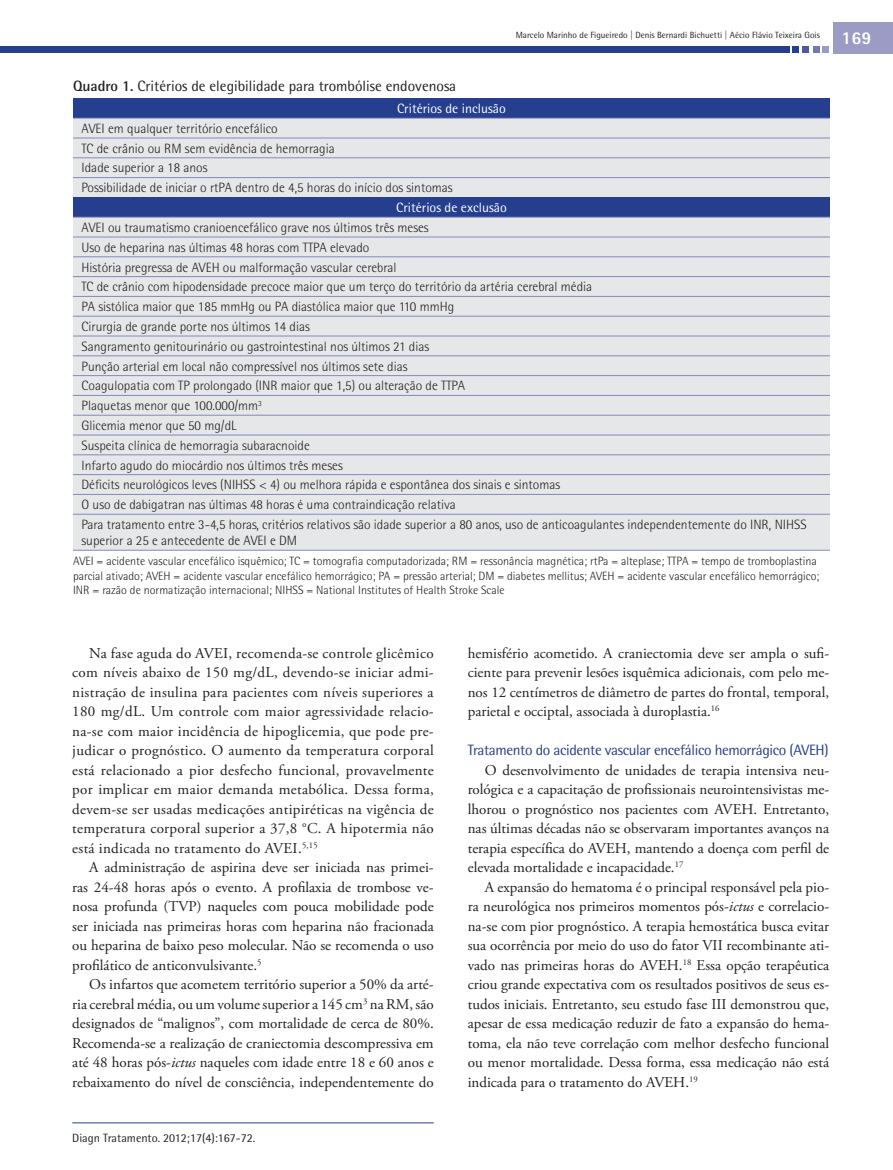
<style>
.page{position:relative;width:893px;height:1170px;background:#fff}
.page>*{position:absolute;margin:0;border:0;box-sizing:border-box;transform-origin:0 0}
.t1{font:800 18px "Rotis Sans Serif Std";color:#fff}
.z05_0_texto_txt{font:15px/19.5px "Adobe Garamond Pro";color:#231f20;text-align:justify}
.z07_0_tabela-img_tit{font:15px "Rotis Semi Sans Std";color:#231f20}
.z04_1_sub2{font:15px "Rotis Semi Sans Std";letter-spacing:-.025em;color:#253f8e}
.z07_2_tabela_txt{font:300 13.5px/16.2px "Rotis Semi Sans Std";color:#231f20}
.z07_1_tabela_primeir{font:13.5px "Rotis Semi Sans Std";color:#fff}
.t2{font:300 12px/14.4px "Rotis Semi Sans Std";color:#231f20}
.t3{font:12px "Rotis Semi Sans Std";color:#231f20}
.z08_0_cabecalho{font:9px "Rotis Semi Sans Std";color:#231f20}
.s1{font-weight:700}
.s2{font-style:italic}
</style>
<div class="page">
<hr style="left:72px;top:1122px;width:362px;height:1px;background:#253f8e">
<div style="left:0;top:46px;width:789px;height:7px;background:#253f8e"></div>
<div style="left:792px;top:46px;width:7px;height:7px;background:#253f8e"></div>
<div style="left:802px;top:46px;width:7px;height:7px;background:#4d5a9e"></div>
<div style="left:813px;top:46px;width:7px;height:7px;background:#7477b0"></div>
<div style="left:822px;top:46px;width:7px;height:7px;background:#9b9bc6"></div>
<div style="left:833px;top:23px;width:60px;height:31px;background:#9b9bc6"></div>
<div style="left:73px;top:98px;width:757px;height:20px;background:#253f8e"></div>
<div style="left:73px;top:119px;width:757px;height:431px;background:#e6e7e9"></div>
<div style="left:73px;top:197px;width:757px;height:20px;background:#253f8e"></div>
<hr style="left:73px;top:118px;width:757px;height:1px;background:#8688ba">
<hr style="left:73px;top:138px;width:757px;height:1px;background:#8688ba">
<hr style="left:73px;top:157px;width:757px;height:1px;background:#8688ba">
<hr style="left:73px;top:177px;width:757px;height:1px;background:#8688ba">
<hr style="left:73px;top:237px;width:757px;height:1px;background:#8688ba">
<hr style="left:73px;top:256px;width:757px;height:1px;background:#8688ba">
<hr style="left:73px;top:276px;width:757px;height:1px;background:#8688ba">
<hr style="left:73px;top:296px;width:757px;height:1px;background:#8688ba">
<hr style="left:73px;top:316px;width:757px;height:1px;background:#8688ba">
<hr style="left:73px;top:336px;width:757px;height:1px;background:#8688ba">
<hr style="left:73px;top:355px;width:757px;height:1px;background:#8688ba">
<hr style="left:73px;top:375px;width:757px;height:1px;background:#8688ba">
<hr style="left:73px;top:395px;width:757px;height:1px;background:#8688ba">
<hr style="left:73px;top:415px;width:757px;height:1px;background:#8688ba">
<hr style="left:73px;top:435px;width:757px;height:1px;background:#8688ba">
<hr style="left:73px;top:454px;width:757px;height:1px;background:#8688ba">
<hr style="left:73px;top:474px;width:757px;height:1px;background:#8688ba">
<hr style="left:73px;top:494px;width:757px;height:1px;background:#8688ba">
<hr style="left:73px;top:514px;width:757px;height:1px;background:#8688ba">
<hr style="left:73px;top:217px;width:757px;height:1px;background:#8688ba">
<hr style="left:73px;top:550px;width:757px;height:1px;background:#8688ba">
<p class="z08_0_cabecalho" style="left:516px;top:29px;width:306px">Marcelo Marinho de Figueiredo | Denis Bernardi Bichuetti | Aécio Flávio Teixeira Gois</p>
<p class="t1" style="left:841px;top:27px;width:32px">169</p>
<p class="z07_0_tabela-img_tit" style="left:73px;top:78px;width:385px"><span class="s1">Quadro 1.</span> Critérios de elegibilidade para trombólise endovenosa</p>
<p class="z07_1_tabela_primeir" style="left:397px;top:100px;width:110px">Critérios de inclusão</p>
<p class="z07_2_tabela_txt" style="left:82px;top:120px;width:198px">AVEI em qualquer território encefálico</p>
<p class="z07_2_tabela_txt" style="left:82px;top:140px;width:255px">TC de crânio ou RM sem evidência de hemorragia</p>
<p class="z07_2_tabela_txt" style="left:82px;top:160px;width:128px">Idade superior a 18 anos</p>
<p class="z07_2_tabela_txt" style="left:82px;top:180px;width:373px">Possibilidade de iniciar o rtPA dentro de 4,5 horas do início dos sintomas</p>
<p class="z07_1_tabela_primeir" style="left:396px;top:199px;width:112px">Critérios de exclusão</p>
<p class="z07_2_tabela_txt" style="left:82px;top:219px;width:349px">AVEI ou traumatismo cranioencefálico grave nos últimos três meses</p>
<p class="z07_2_tabela_txt" style="left:82px;top:239px;width:289px">Uso de heparina nas últimas 48 horas com TTPA elevado</p>
<p class="z07_2_tabela_txt" style="left:82px;top:259px;width:316px">História pregressa de AVEH ou malformação vascular cerebral</p>
<p class="z07_2_tabela_txt" style="left:82px;top:278px;width:512px">TC de crânio com hipodensidade precoce maior que um terço do território da artéria cerebral média</p>
<p class="z07_2_tabela_txt" style="left:82px;top:298px;width:374px">PA sistólica maior que 185 mmHg ou PA diastólica maior que 110 mmHg</p>
<p class="z07_2_tabela_txt" style="left:82px;top:318px;width:230px">Cirurgia de grande porte nos últimos 14 dias</p>
<p class="z07_2_tabela_txt" style="left:82px;top:338px;width:349px">Sangramento genitourinário ou gastrointestinal nos últimos 21 dias</p>
<p class="z07_2_tabela_txt" style="left:82px;top:358px;width:327px">Punção arterial em local não compressível nos últimos sete dias</p>
<p class="z07_2_tabela_txt" style="left:82px;top:377px;width:385px">Coagulopatia com TP prolongado (INR maior que 1,5) ou alteração de TTPA</p>
<p class="z07_2_tabela_txt" style="left:82px;top:397px;width:182px">Plaquetas menor que 100.000/mm<sup>3</sup></p>
<p class="z07_2_tabela_txt" style="left:82px;top:417px;width:156px">Glicemia menor que 50 mg/dL</p>
<p class="z07_2_tabela_txt" style="left:82px;top:437px;width:230px">Suspeita clínica de hemorragia subaracnoide</p>
<p class="z07_2_tabela_txt" style="left:82px;top:457px;width:263px">Infarto agudo do miocárdio nos últimos três meses</p>
<p class="z07_2_tabela_txt" style="left:82px;top:476px;width:480px">Déficits neurológicos leves (NIHSS &lt; 4) ou melhora rápida e espontânea dos sinais e sintomas</p>
<p class="z07_2_tabela_txt" style="left:82px;top:496px;width:376px">O uso de dabigatran nas últimas 48 horas é uma contraindicação relativa</p>
<p class="z07_2_tabela_txt" style="left:82px;top:516px;width:727px">Para tratamento entre 3-4,5 horas, critérios relativos são idade superior a 80 anos, uso de anticoagulantes independentemente do INR, NIHSS superior a 25 e antecedente de AVEI e DM</p>
<p class="t2" style="left:73px;top:554px;width:748px">AVEI = acidente vascular encefálico isquêmico; TC = tomografia computadorizada; RM = ressonância magnética; rtPa = alteplase; TTPA = tempo de tromboplastina parcial ativado; AVEH = acidente vascular encefálico hemorrágico; PA = pressão arterial; DM = diabetes mellitus; AVEH = acidente vascular encefálico hemorrágico;<br>INR = razão de normatização internacional; NIHSS = National Institutes of Health Stroke Scale</p>
<p class="z05_0_texto_txt" style="left:72px;top:643px;width:363px;text-indent:17px">Na fase aguda do AVEI, recomenda-se controle glicêmico com níveis abaixo de 150 mg/dL, devendo-se iniciar admi&shy;nistração de insulina para pacientes com níveis superiores a 180 mg/dL. Um controle com maior agressividade relacio&shy;na-se com maior incidência de hipoglicemia, que pode pre&shy;judicar o prognóstico. O aumento da temperatura corporal está relacionado a pior desfecho funcional, provavelmente por implicar em maior demanda metabólica. Dessa forma, devem-se ser usadas medicações antipiréticas na vigência de temperatura corporal superior a 37,8 °C. A hipotermia não está indicada no tratamento do AVEI.<sup>5,15</sup></p>
<p class="z05_0_texto_txt" style="left:72px;top:858px;width:363px;text-indent:17px">A administração de aspirina deve ser iniciada nas primei&shy;ras 24-48 horas após o evento. A profilaxia de trombose ve&shy;nosa profunda (TVP) naqueles com pouca mobilidade pode ser iniciada nas primeiras horas com heparina não fracionada ou heparina de baixo peso molecular. Não se recomenda o uso profilático de anticonvulsivante.<sup>5</sup></p>
<p class="z05_0_texto_txt" style="left:72px;top:975px;width:363px;text-indent:17px">Os infartos que acometem território superior a 50% da arté&shy;ria cerebral média, ou um volume superior a 145 cm<sup>3</sup> na RM, são designados de “malignos”, com mortalidade de cerca de 80%.<br>Recomenda-se a realização de craniectomia descompressiva em até 48 horas pós-<span class="s2">ictus</span> naqueles com idade entre 18 e 60 anos e rebaixamento do nível de consciência, independentemente do</p>
<p class="t3" style="left:72px;top:1131px;width:184px">Diagn Tratamento. 2012;17(4):167-72.</p>
<p class="z05_0_texto_txt" style="left:468px;top:643px;width:363px">hemisfério acometido. A craniectomia deve ser ampla o sufi&shy;ciente para prevenir lesões isquêmica adicionais, com pelo me&shy;nos 12 centímetros de diâmetro de partes do frontal, temporal, parietal e occiptal, associada à duroplastia.<sup>16</sup></p>
<p class="z04_1_sub2" style="left:468px;top:741px;width:362px">Tratamento do acidente vascular encefálico hemorrágico (AVEH)</p>
<p class="z05_0_texto_txt" style="left:468px;top:760px;width:363px;text-indent:17px">O desenvolvimento de unidades de terapia intensiva neu&shy;rológica e a capacitação de profissionais neurointensivistas me&shy;lhorou o prognóstico nos pacientes com AVEH. Entretanto, nas últimas décadas não se observaram importantes avanços na terapia específica do AVEH, mantendo a doença com perfil de elevada mortalidade e incapacidade.<sup>17</sup></p>
<p class="z05_0_texto_txt" style="left:468px;top:877px;width:363px;text-indent:17px">A expansão do hematoma é o principal responsável pela pio&shy;ra neurológica nos primeiros momentos pós-<span class="s2">ictus</span> e correlacio&shy;na-se com pior prognóstico. A terapia hemostática busca evitar sua ocorrência por meio do uso do fator VII recombinante ati&shy;vado nas primeiras horas do AVEH.<sup>18</sup> Essa opção terapêutica criou grande expectativa com os resultados positivos de seus es&shy;tudos iniciais. Entretanto, seu estudo fase III demonstrou que, apesar de essa medicação reduzir de fato a expansão do hema&shy;toma, ela não teve correlação com melhor desfecho funcional ou menor mortalidade. Dessa forma, essa medicação não está indicada para o tratamento do AVEH.<sup>19</sup></p>
</div>
